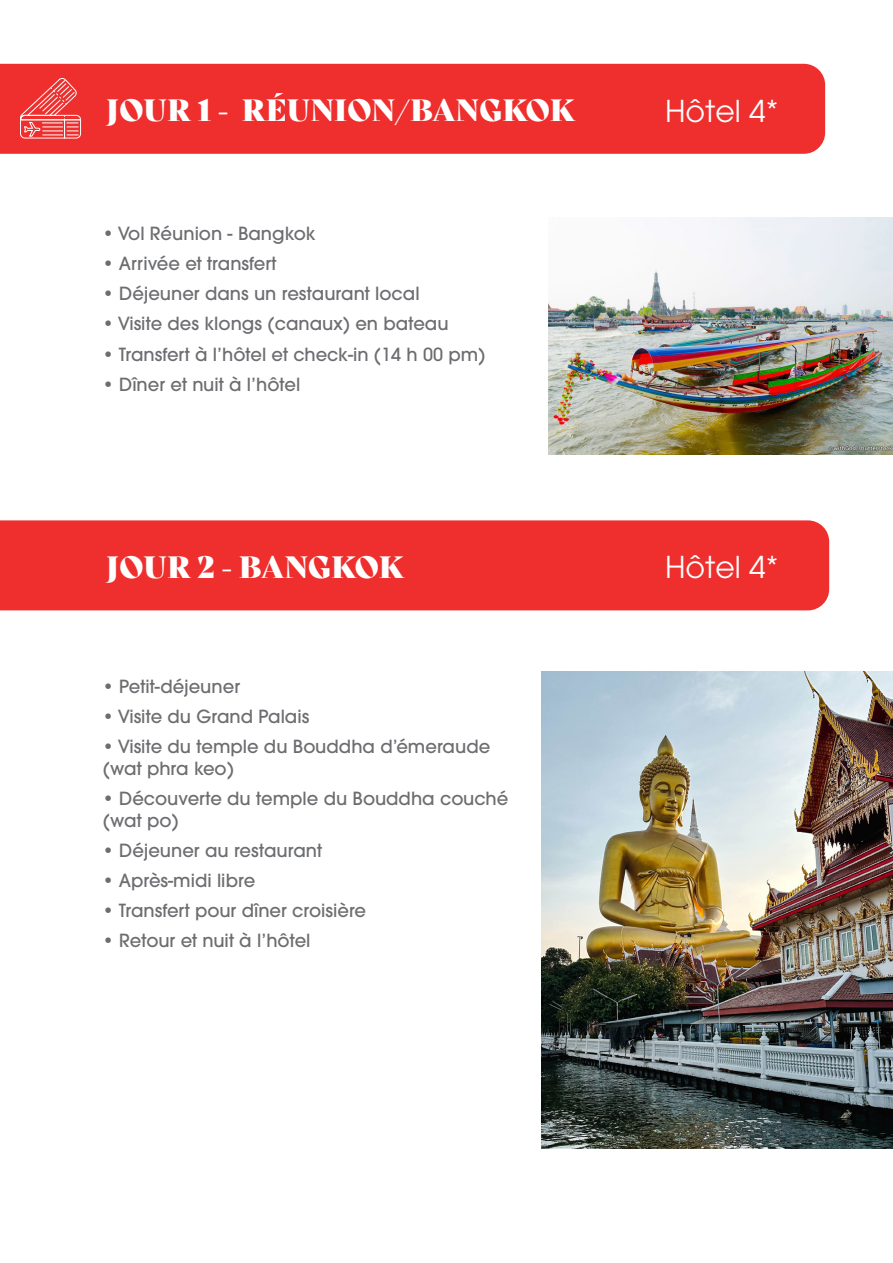
<style>
.page{position:relative;width:893px;height:1263px;background:#fff}
.page>*{position:absolute;margin:0;border:0;box-sizing:border-box;transform-origin:0 0}
.t1{font:30px "Bely Display";color:#fff}
.t2{font:30px "ITC Avant Garde Pro";color:#fff}
.t3{font:500 18px/21.6px "ITC Avant Garde Pro";color:#6c6d70}
</style>
<div class="page">
<div style="left:0;top:64px;width:825px;height:90px;background:#ee2f2d"></div>
<div style="left:0;top:520px;width:829px;height:90px;background:#ee2f2d"></div>
<img style="left:549px;top:218px;width:344px;height:236px">
<img style="left:541px;top:672px;width:352px;height:476px">
<svg style="left:20px;top:78px;width:61px;height:61px"></svg>
<h1 class="t1" style="left:106px;top:86px;width:470px">JOUR 1 - RÉUNION/BANGKOK</h1>
<p class="t3" style="left:103px;top:223px;width:214px">• Vol Réunion - Bangkok</p>
<p class="t3" style="left:103px;top:253px;width:175px">• Arrivée et transfert</p>
<p class="t3" style="left:103px;top:283px;width:318px">• Déjeuner dans un restaurant local</p>
<p class="t3" style="left:103px;top:313px;width:347px">• Visite des klongs (canaux) en bateau</p>
<p class="t3" style="left:103px;top:343px;width:384px">• Transfert à l’hôtel et check-in (14 h 00 pm)</p>
<p class="t3" style="left:103px;top:373px;width:199px">• Dîner et nuit à l’hôtel</p>
<h1 class="t1" style="left:106px;top:543px;width:299px">JOUR 2 - BANGKOK</h1>
<p class="t3" style="left:103px;top:676px;width:139px">• Petit-déjeuner</p>
<p class="t3" style="left:103px;top:706px;width:208px">• Visite du Grand Palais</p>
<p class="t3" style="left:103px;top:736px;width:389px">• Visite du temple du Bouddha d’émeraude (wat phra keo)</p>
<p class="t3" style="left:103px;top:787px;width:407px">• Découverte du temple du Bouddha couché (wat po)</p>
<p class="t3" style="left:103px;top:839px;width:221px">• Déjeuner au restaurant</p>
<p class="t3" style="left:103px;top:869px;width:154px">• Après-midi libre</p>
<p class="t3" style="left:103px;top:899px;width:265px">• Transfert pour dîner croisière</p>
<p class="t3" style="left:103px;top:929px;width:209px">• Retour et nuit à l’hôtel</p>
<h1 class="t2" style="left:665px;top:92px;width:115px">Hôtel 4*</h1>
<h1 class="t2" style="left:665px;top:549px;width:115px">Hôtel 4*</h1>
</div>
